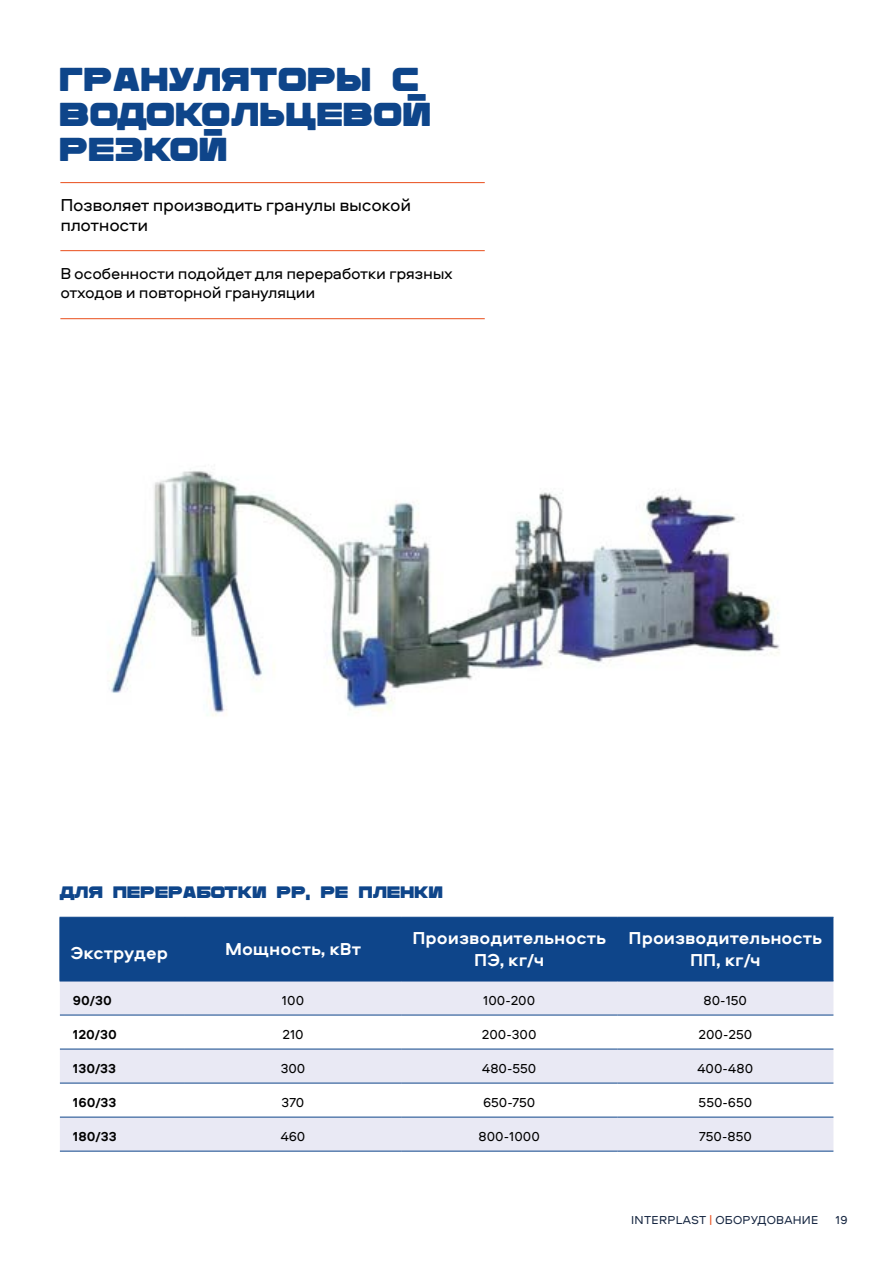
<style>
.page{position:relative;width:893px;height:1263px;background:#fff}
.page>*{position:absolute;margin:0;border:0;box-sizing:border-box;transform-origin:0 0}
.t1{font:700 33px/35px "Rimma sans";letter-spacing:.02em;color:#0e458a}
.t2{font:700 18px/21.6px "Aeroport";color:#fff;text-align:center}
.t3{font:18px/19.5px "Aeroport";letter-spacing:-.02em;color:#000}
.t4{font:16.5px/19.8px "Aeroport";letter-spacing:-.02em;color:#000}
.t5{font:700 16.5px "Rimma sans";letter-spacing:.02em;color:#0e458a}
.t6{font:13.5px "Aeroport";color:#000}
.t7{font:700 13.5px "Aeroport";color:#000}
.t8{font:12px "Aeroport";letter-spacing:.02em;color:#172742}
.s1{color:#e94e1b}
</style>
<div class="page">
<img style="left:109px;top:469px;width:671px;height:247px">
<hr style="left:60px;top:182px;width:425px;height:1px;background:#e94e1b">
<hr style="left:60px;top:250px;width:425px;height:1px;background:#e94e1b">
<hr style="left:60px;top:318px;width:425px;height:1px;background:#e94e1b">
<div style="left:61px;top:918px;width:772px;height:63px;background:#0e458a"></div>
<svg style="left:60px;top:982px;width:773px;height:169px;fill:#e9e9f4"></svg>
<hr style="left:185px;top:1015px;width:216px;height:1px;background:#0e458a">
<hr style="left:401px;top:1015px;width:216px;height:1px;background:#0e458a">
<hr style="left:617px;top:1015px;width:216px;height:1px;background:#0e458a">
<hr style="left:60px;top:1015px;width:125px;height:1px;background:#0e458a">
<hr style="left:185px;top:1049px;width:216px;height:1px;background:#0e458a">
<hr style="left:401px;top:1049px;width:216px;height:1px;background:#0e458a">
<hr style="left:617px;top:1049px;width:216px;height:1px;background:#0e458a">
<hr style="left:185px;top:1083px;width:216px;height:1px;background:#0e458a">
<hr style="left:401px;top:1083px;width:216px;height:1px;background:#0e458a">
<hr style="left:617px;top:1083px;width:216px;height:1px;background:#0e458a">
<hr style="left:185px;top:1117px;width:216px;height:1px;background:#0e458a">
<hr style="left:401px;top:1117px;width:216px;height:1px;background:#0e458a">
<hr style="left:617px;top:1117px;width:216px;height:1px;background:#0e458a">
<hr style="left:185px;top:1151px;width:216px;height:1px;background:#0e458a">
<hr style="left:401px;top:1151px;width:216px;height:1px;background:#0e458a">
<hr style="left:617px;top:1151px;width:216px;height:1px;background:#0e458a">
<hr style="left:60px;top:1049px;width:125px;height:1px;background:#0e458a">
<hr style="left:60px;top:1083px;width:125px;height:1px;background:#0e458a">
<hr style="left:60px;top:1117px;width:125px;height:1px;background:#0e458a">
<hr style="left:60px;top:1151px;width:125px;height:1px;background:#0e458a">
<hr style="left:401px;top:917px;width:216px;height:1px;background:#0e458a">
<hr style="left:617px;top:917px;width:216px;height:1px;background:#0e458a">
<hr style="left:401px;top:981px;width:216px;height:1px;background:#0e458a">
<hr style="left:617px;top:981px;width:216px;height:1px;background:#0e458a">
<hr style="left:60px;top:917px;width:125px;height:1px;background:#0e458a">
<hr style="left:60px;top:981px;width:125px;height:1px;background:#0e458a">
<hr style="left:60px;top:918px;width:1px;height:63px;background:#0e458a">
<hr style="left:185px;top:917px;width:216px;height:1px;background:#0e458a">
<hr style="left:185px;top:981px;width:216px;height:1px;background:#0e458a">
<hr style="left:185px;top:918px;width:1px;height:63px;background:#0e458a">
<h1 class="t1" style="left:60px;top:61px;width:373px">ГРАНУЛЯТОРЫ С<br>ВОДОКОЛЬЦЕВОЙ<br>РЕЗКОЙ</h1>
<h2 class="t3" style="left:60px;top:194px;width:352px">Позволяет производить гранулы высокой плотности</h2>
<p class="t4" style="left:60px;top:262px;width:394px">В особенности подойдет для переработки грязных отходов и повторной грануляции</p>
<p class="t5" style="left:60px;top:882px;width:385px">ДЛЯ ПЕРЕРАБОТКИ PP, PE ПЛЕНКИ</p>
<h2 class="t2" style="left:70px;top:941px;width:99px">Экструдер</h2>
<h2 class="t2" style="left:225px;top:937px;width:138px">Мощность, кВт</h2>
<h2 class="t2" style="left:412px;top:927px;width:195px">Производительность<br>ПЭ, кг/ч</h2>
<h2 class="t2" style="left:629px;top:927px;width:195px">Производительность<br>ПП, кг/ч</h2>
<p class="t7" style="left:73px;top:991px;width:40px">90/30</p>
<p class="t6" style="left:282px;top:991px;width:24px">100</p>
<p class="t6" style="left:483px;top:991px;width:54px">100-200</p>
<p class="t6" style="left:704px;top:991px;width:45px">80-150</p>
<p class="t7" style="left:73px;top:1025px;width:45px">120/30</p>
<p class="t6" style="left:282px;top:1025px;width:23px">210</p>
<p class="t6" style="left:482px;top:1025px;width:56px">200-300</p>
<p class="t6" style="left:698px;top:1025px;width:55px">200-250</p>
<p class="t7" style="left:73px;top:1059px;width:45px">130/33</p>
<p class="t6" style="left:281px;top:1059px;width:26px">300</p>
<p class="t6" style="left:482px;top:1059px;width:56px">480-550</p>
<p class="t6" style="left:697px;top:1059px;width:57px">400-480</p>
<p class="t7" style="left:73px;top:1093px;width:45px">160/33</p>
<p class="t6" style="left:282px;top:1093px;width:24px">370</p>
<p class="t6" style="left:483px;top:1093px;width:54px">650-750</p>
<p class="t6" style="left:698px;top:1093px;width:55px">550-650</p>
<p class="t7" style="left:73px;top:1127px;width:45px">180/33</p>
<p class="t6" style="left:281px;top:1127px;width:26px">460</p>
<p class="t6" style="left:479px;top:1127px;width:63px">800-1000</p>
<p class="t6" style="left:699px;top:1127px;width:54px">750-850</p>
<p class="t8" style="left:631px;top:1212px;width:189px">INTERPLAST <span class="s1">|</span> ОБОРУДОВАНИЕ</p>
<p class="t8" style="left:836px;top:1212px;width:14px">19</p>
</div>
